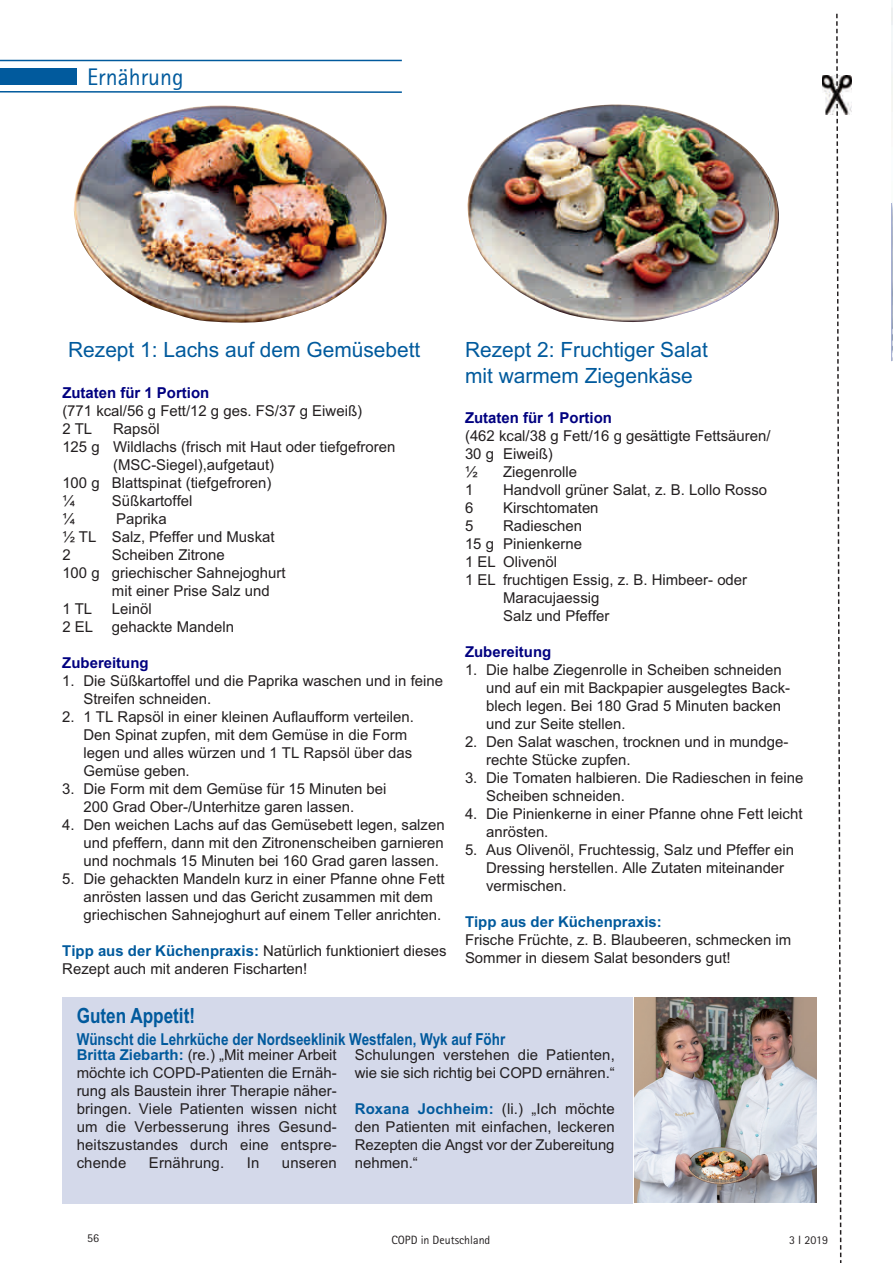
<style>
.page{position:relative;width:893px;height:1263px;background:#fff}
.page>*{position:absolute;margin:0;border:0;box-sizing:border-box;transform-origin:0 0}
.t1{font:24px "Rotis Sans Serif 55";color:#015a9d}
.t2{font:21px/25.2px "Arial";color:#015a9d}
.t3{font:700 21px "Arial Narrow";color:#015a9d}
.t4{font:700 16.5px "Arial Narrow";color:#015a9d}
.t5{font:15px/18px "Arial";color:#231f20}
.t6{font:700 15px "Arial";color:#000080}
.t7{font:700 15px "Arial";color:#015a9d}
.t8{font:700 15px "Arial";color:#000080}
.t9{font:15px "Arial";color:#231f20}
.t10{font:12px "Rotis Sans Serif 55";color:#231f20}
.s1{font-weight:700;color:#015a9d}
</style>
<div class="page">
<img style="left:892px;top:0;width:1px;height:244px">
<svg style="left:892px;top:244px;width:1px;height:117px"></svg>
<div style="left:0;top:68px;width:77px;height:16px;background:#015a9d"></div>
<hr style="left:0;top:91px;width:402px;height:2px;background:#015a9d">
<hr style="left:0;top:60px;width:402px;height:1px;background:#015a9d">
<div style="left:62px;top:997px;width:600px;height:206px;background:#d4d9ea"></div>
<img style="left:822px;top:76px;width:30px;height:38px">
<svg style="left:835px;top:14px;width:7px;height:1249px"></svg>
<img style="left:467px;top:104px;width:312px;height:218px">
<img style="left:73px;top:105px;width:314px;height:218px">
<img style="left:635px;top:997px;width:181px;height:205px">
<h1 class="t1" style="left:87px;top:63px;width:98px">Ernährung</h1>
<h2 class="t2" style="left:68px;top:337px;width:354px">Rezept 1: Lachs auf dem Gemüsebett</h2>
<p class="t6" style="left:62px;top:382px;width:148px">Zutaten für 1 Portion</p>
<p class="t5" style="left:62px;top:401px;width:301px">(771 kcal/56 g Fett/12 g ges. FS/37 g Eiweiß)<br>2 TL</p>
<p class="t5" style="left:113px;top:419px;width:48px">Rapsöl</p>
<p class="t5" style="left:62px;top:437px;width:335px">125 g Wildlachs (frisch mit Haut oder tiefgefroren</p>
<p class="t5" style="left:113px;top:455px;width:163px">(MSC-Siegel),aufgetaut)</p>
<p class="t5" style="left:62px;top:473px;width:211px">100 g Blattspinat (tiefgefroren)</p>
<p class="t5" style="left:62px;top:491px;width:14px">¼</p>
<p class="t5" style="left:112px;top:491px;width:82px">Süßkartoffel</p>
<p class="t9" style="left:62px;top:508px;width:14px">¼</p>
<p class="t5" style="left:62px;top:509px;width:214px;text-indent:54px">Paprika<br>½ TL Salz, Pfeffer und Muskat<br>2</p>
<p class="t5" style="left:112px;top:545px;width:114px">Scheiben Zitrone</p>
<p class="t5" style="left:62px;top:563px;width:225px">100 g griechischer Sahnejoghurt</p>
<p class="t5" style="left:112px;top:581px;width:159px">mit einer Prise Salz und</p>
<p class="t5" style="left:62px;top:599px;width:31px">1 TL</p>
<p class="t5" style="left:112px;top:599px;width:41px">Leinöl</p>
<p class="t5" style="left:62px;top:617px;width:32px">2 EL</p>
<p class="t5" style="left:112px;top:617px;width:124px">gehackte Mandeln</p>
<p class="t8" style="left:62px;top:652px;width:88px">Zubereitung</p>
<p class="t5" style="left:83px;top:671px;width:361px;text-indent:-21px">1. Die Süßkartoffel und die Paprika waschen und in feine<br>Streifen schneiden.</p>
<p class="t5" style="left:83px;top:707px;width:332px;text-indent:-21px">2. 1 TL Rapsöl in einer kleinen Auflaufform verteilen.<br>Den Spinat zupfen, mit dem Gemüse in die Form legen und alles würzen und 1 TL Rapsöl über das Gemüse geben.</p>
<p class="t5" style="left:83px;top:779px;width:305px;text-indent:-21px">3. Die Form mit dem Gemüse für 15 Minuten bei<br>200 Grad Ober-/Unterhitze garen lassen.</p>
<p class="t5" style="left:83px;top:815px;width:363px;text-align:justify;text-indent:-21px">4. Den weichen Lachs auf das Gemüsebett legen, salzen und pfeffern, dann mit den Zitronenscheiben garnieren und nochmals 15 Minuten bei 160 Grad garen lassen.</p>
<p class="t5" style="left:83px;top:869px;width:363px;text-indent:-21px">5. Die gehackten Mandeln kurz in einer Pfanne ohne Fett anrösten lassen und das Gericht zusammen mit dem griechischen Sahnejoghurt auf einem Teller anrichten.</p>
<p class="t5" style="left:62px;top:941px;width:386px"><span class="s1">Tipp aus der Küchenpraxis:</span> Natürlich funktioniert dieses<br>Rezept auch mit anderen Fischarten!</p>
<h2 class="t2" style="left:465px;top:337px;width:244px">Rezept 2: Fruchtiger Salat mit warmem Ziegenkäse</h2>
<p class="t6" style="left:465px;top:407px;width:148px">Zutaten für 1 Portion</p>
<p class="t5" style="left:465px;top:426px;width:307px">(462 kcal/38 g Fett/16 g gesättigte Fettsäuren/<br>30 g Eiweiß)<br>½</p>
<p class="t5" style="left:503px;top:462px;width:75px">Ziegenrolle</p>
<p class="t5" style="left:465px;top:480px;width:10px">1</p>
<p class="t5" style="left:503px;top:480px;width:266px">Handvoll grüner Salat, z. B. Lollo Rosso</p>
<p class="t5" style="left:465px;top:498px;width:10px">6</p>
<p class="t5" style="left:503px;top:498px;width:97px">Kirschtomaten</p>
<p class="t5" style="left:465px;top:516px;width:10px">5</p>
<p class="t5" style="left:503px;top:516px;width:80px">Radieschen</p>
<p class="t5" style="left:465px;top:534px;width:118px">15 g Pinienkerne</p>
<p class="t5" style="left:465px;top:552px;width:94px">1 EL Olivenöl</p>
<p class="t5" style="left:465px;top:570px;width:284px">1 EL fruchtigen Essig, z. B. Himbeer- oder</p>
<p class="t5" style="left:503px;top:588px;width:98px">Maracujaessig</p>
<p class="t5" style="left:503px;top:606px;width:108px">Salz und Pfeffer</p>
<p class="t8" style="left:465px;top:641px;width:88px">Zubereitung</p>
<p class="t5" style="left:486px;top:660px;width:305px;text-indent:-21px">1. Die halbe Ziegenrolle in Scheiben schneiden und auf ein mit Backpapier ausgelegtes Back&shy;blech legen. Bei 180 Grad 5 Minuten backen und zur Seite stellen.</p>
<p class="t5" style="left:486px;top:732px;width:304px;text-indent:-21px">2. Den Salat waschen, trocknen und in mundge&shy;rechte Stücke zupfen.</p>
<p class="t5" style="left:486px;top:768px;width:319px;text-indent:-21px">3. Die Tomaten halbieren. Die Radieschen in feine<br>Scheiben schneiden.</p>
<p class="t5" style="left:486px;top:804px;width:318px;text-indent:-21px">4. Die Pinienkerne in einer Pfanne ohne Fett leicht anrösten.</p>
<p class="t5" style="left:486px;top:840px;width:310px;text-indent:-21px">5. Aus Olivenöl, Fruchtessig, Salz und Pfeffer ein<br>Dressing herstellen. Alle Zutaten miteinander vermischen.</p>
<p class="t7" style="left:465px;top:911px;width:198px">Tipp aus der Küchenpraxis:</p>
<p class="t5" style="left:465px;top:930px;width:328px">Frische Früchte, z. B. Blaubeeren, schmecken im<br>Sommer in diesem Salat besonders gut!</p>
<h2 class="t3" style="left:77px;top:1000px;width:120px">Guten Appetit!</h2>
<p class="t4" style="left:77px;top:1027px;width:430px">Wünscht die Lehrküche der Nordseeklinik Westfalen, Wyk auf Föhr</p>
<p class="t5" style="left:77px;top:1045px;width:262px;text-align:justify"><span class="s1">Britta Ziebarth:</span> (re.) „Mit meiner Arbeit möchte ich COPD-Patienten die Ernäh&shy;rung als Baustein ihrer Therapie näher&shy;bringen. Viele Patienten wissen nicht um die Verbesserung ihres Gesund&shy;heitszustandes durch eine entspre&shy;chende</p>
<p class="t5" style="left:355px;top:1045px;width:262px">Schulungen verstehen die Patienten, wie sie sich richtig bei COPD ernähren.“</p>
<p class="t5" style="left:355px;top:1099px;width:262px;text-align:justify"><span class="s1">Roxana Jochheim:</span> (li.) „Ich möchte den Patienten mit einfachen, leckeren Rezepten die Angst vor der Zubereitung nehmen.“</p>
<p class="t5" style="left:149px;top:1153px;width:77px">Ernährung.</p>
<p class="t5" style="left:247px;top:1153px;width:14px">In</p>
<p class="t5" style="left:282px;top:1153px;width:56px">unseren</p>
<p class="t10" style="left:87px;top:1231px;width:13px">56</p>
<p class="t10" style="left:391px;top:1233px;width:100px">COPD in Deutschland</p>
<p class="t10" style="left:789px;top:1233px;width:40px">3 I 2019</p>
</div>
